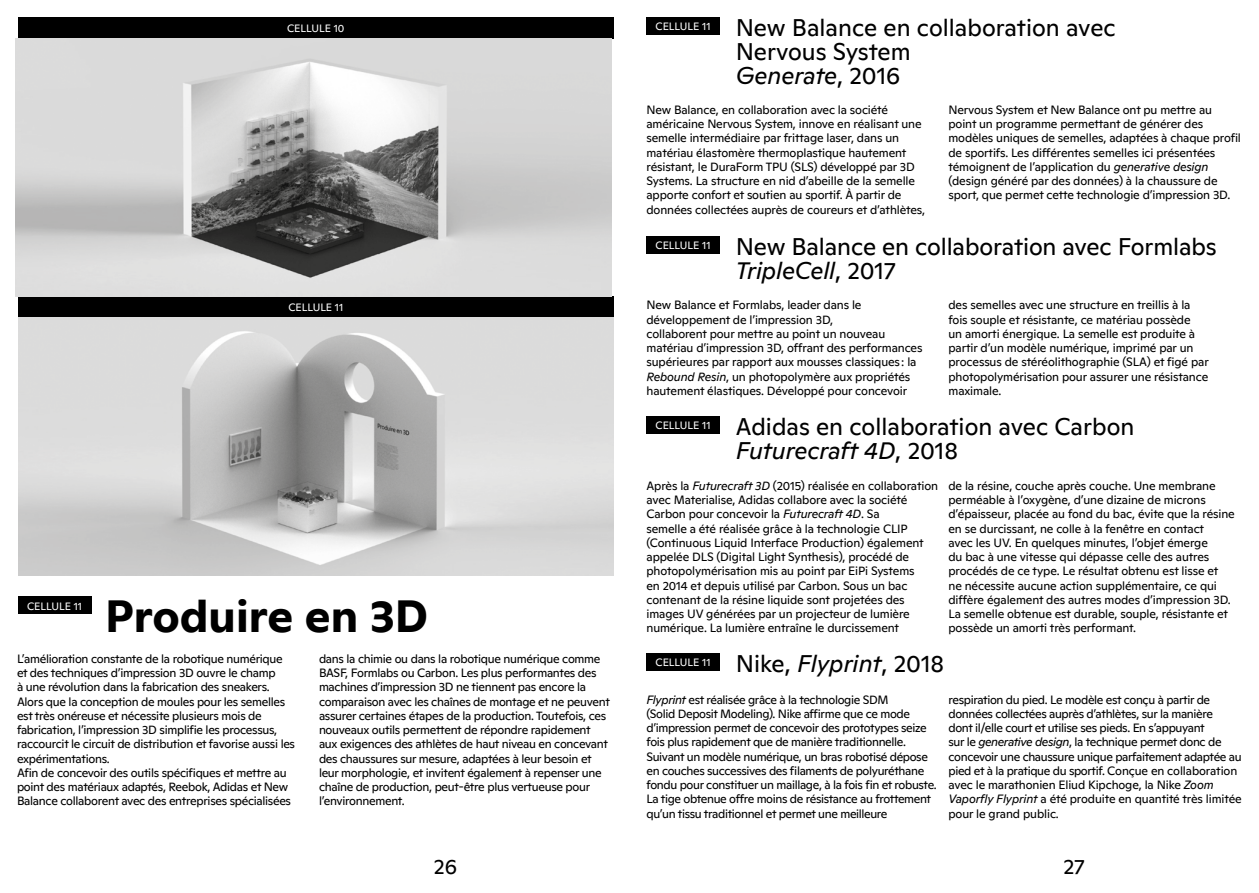
<style>
.page{position:relative;width:1259px;height:893px;background:#fff}
.page>*{position:absolute;margin:0;border:0;box-sizing:border-box;transform-origin:0 0}
.TITRE_LIVRET{font:700 45px "Ginto";color:#000}
.TEXTE_LIVRET{font:24px/23.9px "Ginto";letter-spacing:-.005em;color:#000}
.TEXTE_LIVRET-2{font:italic 24px "Ginto";color:#000}
.t1{font:21px "Ginto";color:#000}
.FOCUS_TEXTE{font:12px/14.2px "Ginto";letter-spacing:-.01em;color:#000}
.CELLULE_TEXTE{font:12px/14.2px "Ginto";letter-spacing:-.025em;color:#000}
.FOCUS_TITRE{font:12px/14.2px "Ginto";letter-spacing:-.03em;color:#000}
.t2{font:10.65px "Ginto";color:#fff}
.s1{font-style:normal}
.s2{font-style:italic}
</style>
<div class="page">
<div style="left:646px;top:236px;width:73px;height:18px;background:#000"></div>
<div style="left:646px;top:17px;width:73px;height:18px;background:#000"></div>
<div style="left:18px;top:596px;width:73px;height:18px;background:#000"></div>
<div style="left:646px;top:416px;width:73px;height:18px;background:#000"></div>
<div style="left:18px;top:296px;width:595px;height:21px;background:#000"></div>
<div style="left:18px;top:17px;width:595px;height:21px;background:#000"></div>
<img style="left:18px;top:317px;width:595px;height:258px">
<img style="left:16px;top:38px;width:595px;height:258px">
<div style="left:646px;top:653px;width:73px;height:18px;background:#000"></div>
<p class="t2" style="left:287px;top:20px;width:59px">CELLULE 10</p>
<p class="t2" style="left:288px;top:299px;width:56px">CELLULE 11</p>
<p class="t2" style="left:27px;top:598px;width:56px">CELLULE 11</p>
<p class="TITRE_LIVRET" style="left:105px;top:582px;width:324px">Produire en 3D</p>
<p class="CELLULE_TEXTE" style="left:17px;top:651px;width:279px">L’amélioration constante de la robotique numérique et des techniques d’impression 3D ouvre le champ<br>à une révolution dans la fabrication des sneakers.<br>Alors que la conception de moules pour les semelles est très onéreuse et nécessite plusieurs mois de fabrication, l’impression 3D simplifie les processus, raccourcit le circuit de distribution et favorise aussi les expérimentations.<br>Afin de concevoir des outils spécifiques et mettre au point des matériaux adaptés, Reebok, Adidas et New Balance collaborent avec des entreprises spécialisées</p>
<p class="CELLULE_TEXTE" style="left:319px;top:651px;width:292px">dans la chimie ou dans la robotique numérique comme BASF, Formlabs ou Carbon. Les plus performantes des machines d’impression 3D ne tiennent pas encore la comparaison avec les chaînes de montage et ne peuvent assurer certaines étapes de la production. Toutefois, ces nouveaux outils permettent de répondre rapidement aux exigences des athlètes de haut niveau en concevant des chaussures sur mesure, adaptées à leur besoin et leur morphologie, et invitent également à repenser une chaîne de production, peut-être plus vertueuse pour l’environnement.</p>
<p class="t2" style="left:655px;top:19px;width:56px">CELLULE 11</p>
<p class="TEXTE_LIVRET" style="left:736px;top:14px;width:381px">New Balance en collaboration avec<br>Nervous System</p>
<p class="TEXTE_LIVRET-2" style="left:736px;top:58px;width:166px">Generate<span class="s1">, 2016</span></p>
<p class="FOCUS_TEXTE" style="left:646px;top:102px;width:280px">New Balance, en collaboration avec la société américaine Nervous System, innove en réalisant une semelle intermédiaire par frittage laser, dans un matériau élastomère thermoplastique hautement résistant, le DuraForm TPU (SLS) développé par 3D Systems. La structure en nid d’abeille de la semelle apporte confort et soutien au sportif. À partir de données collectées auprès de coureurs et d’athlètes,</p>
<p class="FOCUS_TEXTE" style="left:948px;top:102px;width:294px">Nervous System et New Balance ont pu mettre au point un programme permettant de générer des modèles uniques de semelles, adaptées à chaque profil de sportifs. Les différentes semelles ici présentées témoignent de l’application du <span class="s2">generative design </span>(design généré par des données) à la chaussure de sport, que permet cette technologie d’impression 3D.</p>
<p class="t2" style="left:655px;top:238px;width:56px">CELLULE 11</p>
<p class="TEXTE_LIVRET" style="left:736px;top:233px;width:482px">New Balance en collaboration avec Formlabs<br><span class="s2">TripleCell</span>, 2017</p>
<p class="FOCUS_TEXTE" style="left:646px;top:297px;width:277px">New Balance et Formlabs, leader dans le développement de l’impression 3D,<br>collaborent pour mettre au point un nouveau matériau d’impression 3D, offrant des performances supérieures par rapport aux mousses classiques: la <span class="s2">Rebound Resin</span>, un photopolymère aux propriétés hautement élastiques. Développé pour concevoir</p>
<p class="FOCUS_TEXTE" style="left:948px;top:297px;width:262px">des semelles avec une structure en treillis à la fois souple et résistante, ce matériau possède<br>un amorti énergique. La semelle est produite à partir d’un modèle numérique, imprimé par un processus de stéréolithographie (SLA) et figé par photopolymérisation pour assurer une résistance maximale.</p>
<p class="TEXTE_LIVRET" style="left:736px;top:413px;width:400px">Adidas en collaboration avec Carbon</p>
<p class="TEXTE_LIVRET-2" style="left:736px;top:433px;width:224px">Futurecraft 4D<span class="s1">, 2018</span></p>
<p class="FOCUS_TEXTE" style="left:646px;top:478px;width:293px">Après la <span class="s2">Futurecraft 3D</span> (2015) réalisée en collaboration avec Materialise, Adidas collabore avec la société Carbon pour concevoir la <span class="s2">Futurecraft 4D</span>. Sa<br>semelle a été réalisée grâce à la technologie CLIP (Continuous Liquid Interface Production) également appelée DLS (Digital Light Synthesis), procédé de photopolymérisation mis au point par EiPi Systems<br>en 2014 et depuis utilisé par Carbon. Sous un bac contenant de la résine liquide sont projetées des images UV générées par un projecteur de lumière numérique. La lumière entraîne le durcissement</p>
<p class="FOCUS_TEXTE" style="left:948px;top:478px;width:288px">de la résine, couche après couche. Une membrane perméable à l’oxygène, d’une dizaine de microns d’épaisseur, placée au fond du bac, évite que la résine en se durcissant, ne colle à la fenêtre en contact<br>avec les UV. En quelques minutes, l’objet émerge<br>du bac à une vitesse qui dépasse celle des autres procédés de ce type. Le résultat obtenu est lisse et<br>ne nécessite aucune action supplémentaire, ce qui diffère également des autres modes d’impression 3D.<br>La semelle obtenue est durable, souple, résistante et possède un amorti très performant.</p>
<p class="t2" style="left:655px;top:418px;width:56px">CELLULE 11</p>
<p class="TEXTE_LIVRET" style="left:736px;top:650px;width:210px">Nike, <span class="s2">Flyprint</span>, 2018</p>
<p class="FOCUS_TITRE" style="left:646px;top:691px;width:292px"><span class="s2">Flyprint</span> est réalisée grâce à la technologie SDM<br>(Solid Deposit Modeling). Nike affirme que ce mode d’impression permet de concevoir des prototypes seize fois plus rapidement que de manière traditionnelle.<br>Suivant un modèle numérique, un bras robotisé dépose en couches successives des filaments de polyuréthane fondu pour constituer un maillage, à la fois fin et robuste.<br>La tige obtenue offre moins de résistance au frottement qu’un tissu traditionnel et permet une meilleure</p>
<p class="FOCUS_TITRE" style="left:948px;top:691px;width:295px">respiration du pied. Le modèle est conçu à partir de données collectées auprès d’athlètes, sur la manière<br>dont il/elle court et utilise ses pieds. En s’appuyant<br>sur le <span class="s2">generative design</span>, la technique permet donc de concevoir une chaussure unique parfaitement adaptée au pied et à la pratique du sportif. Conçue en collaboration avec le marathonien Eliud Kipchoge, la Nike <span class="s2">Zoom Vaporfly Flyprint</span> a été produite en quantité très limitée pour le grand public.</p>
<p class="t2" style="left:655px;top:655px;width:56px">CELLULE 11</p>
<h3 class="t1" style="left:434px;top:851px;width:25px">26</h3>
<h3 class="t1" style="left:1063px;top:851px;width:23px">27</h3>
</div>
